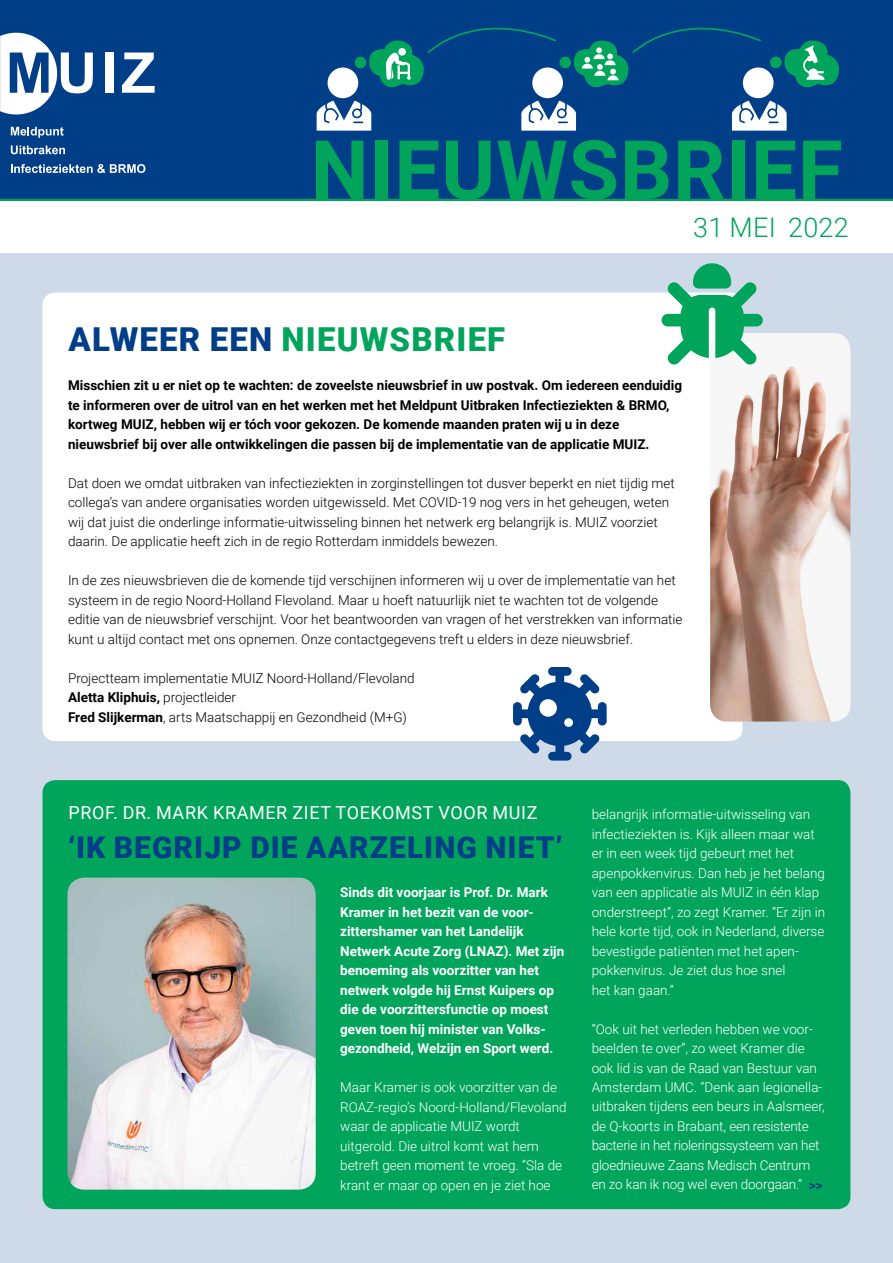
<style>
.page{position:relative;width:893px;height:1263px;background:#fff}
.page>*{position:absolute;margin:0;border:0;box-sizing:border-box;transform-origin:0 0}
.t1{font:700 82.05px "Roboto";letter-spacing:.01em;color:#00a55b}
.t2{font:900 33px "Roboto";letter-spacing:.035em;color:#00a55b}
.t3{font:900 30px "Roboto";letter-spacing:.035em;color:#003e88}
.t4{font:300 27px "Roboto";letter-spacing:.01em;color:#00a55b}
.t5{font:18px "Roboto";letter-spacing:.035em;color:#fff}
.t6{font:300 13.5px/19.5px "Roboto";color:#000}
.t7{font:300 13.5px/19.5px "Roboto";color:#fff}
.t8{font:700 13.5px/19.5px "Roboto";color:#000}
.t9{font:700 13.5px/19.5px "Roboto";color:#fff}
.t10{font:700 13.5px "Roboto";color:#003e88}
.s1{color:#003e88}
.s2{font-weight:700}
</style>
<div class="page">
<div style="left:0;top:0;width:893px;height:200px;background:#003e88"></div>
<div style="left:0;top:254px;width:893px;height:1009px;background:#cedae8"></div>
<div style="left:43px;top:780px;width:807px;height:429px;background:#00a55b;border-radius:13px"></div>
<img style="left:68px;top:878px;width:248px;height:312px">
<div style="left:43px;top:293px;width:700px;height:448px;background:#fff;border-radius:13px"></div>
<svg style="left:0;top:32px;width:93px;height:83px"></svg>
<div style="left:105px;top:53px;width:8px;height:40px;background:#fff"></div>
<svg style="left:122px;top:53px;width:33px;height:40px"></svg>
<svg style="left:11px;top:127px;width:53px;height:11px"></svg>
<svg style="left:11px;top:145px;width:54px;height:9px"></svg>
<svg style="left:11px;top:164px;width:134px;height:9px"></svg>
<img style="left:710px;top:333px;width:140px;height:389px">
<div style="left:355px;top:57px;width:11px;height:11px;background:#00a55b;border-radius:50%"></div>
<div style="left:328px;top:67px;width:30px;height:31px;background:#fff;border-radius:50%"></div>
<svg style="left:317px;top:100px;width:54px;height:31px"></svg>
<div style="left:559px;top:57px;width:12px;height:11px;background:#00a55b;border-radius:50%"></div>
<div style="left:532px;top:67px;width:31px;height:31px;background:#fff;border-radius:50%"></div>
<svg style="left:521px;top:100px;width:55px;height:31px"></svg>
<div style="left:770px;top:57px;width:12px;height:11px;background:#00a55b;border-radius:50%"></div>
<div style="left:743px;top:67px;width:31px;height:31px;background:#fff;border-radius:50%"></div>
<svg style="left:732px;top:100px;width:55px;height:31px"></svg>
<svg style="left:369px;top:27px;width:189px;height:64px"></svg>
<svg style="left:574px;top:27px;width:188px;height:64px"></svg>
<svg style="left:784px;top:40px;width:55px;height:48px"></svg>
<hr style="left:0;top:199px;width:893px;height:2px;background:#00a55b">
<svg style="left:662px;top:263px;width:101px;height:102px"></svg>
<svg style="left:513px;top:667px;width:94px;height:94px"></svg>
<h1 class="t1" style="left:311px;top:112px;width:310px">Nieuwsbr</h1>
<h1 class="t1" style="left:726px;top:112px;width:69px">ief</h1>
<h3 class="t4" style="left:693px;top:209px;width:157px">31 mei 2022</h3>
<h2 class="t2" style="left:69px;top:316px;width:438px"><span class="s1">ALWEER EEN</span> NIEUWSBRIEF</h2>
<p class="t8" style="left:68px;top:375px;width:615px">Misschien zit u er niet op te wachten: de zoveelste nieuwsbrief in uw postvak. Om iedereen eenduidig te informeren over de uitrol van en het werken met het Meldpunt Uitbraken Infectieziekten &amp; BRMO, kortweg MUIZ, hebben wij er tóch voor gekozen. De komende maanden praten wij u in deze nieuwsbrief bij over alle ontwikkelingen die passen bij de implementatie van de applicatie MUIZ.</p>
<p class="t6" style="left:68px;top:472px;width:608px">Dat doen we omdat uitbraken van infectieziekten in zorginstellingen tot dusver beperkt en niet tijdig met collega’s van andere organisaties worden uitgewisseld. Met COVI D-19 nog vers in het geheugen, weten wij dat juist die onderlinge informatie-uitwisseling binnen het netwerk erg belangrijk is. M UIZ voorziet daarin. De applicatie heeft zich in de regio Rotterdam inmiddels bewezen.</p>
<p class="t6" style="left:68px;top:570px;width:616px">I n de zes nieuwsbrieven die de komende tijd verschijnen informeren wij u over de implementatie van het systeem in de regio Noord-Holland Flevoland. Maar u hoeft natuurlijk niet te wachten tot de volgende editie van de nieuwsbrief verschijnt. Voor het beantwoorden van vragen of het verstrekken van informatie kunt u altijd contact met ons opnemen. Onze contactgegevens treft u elders in deze nieuwsbrief.</p>
<p class="t6" style="left:68px;top:667px;width:348px">Projectteam implementatie M UIZ Noord-Holland/Flevoland<br><span class="s2">Aletta Kliphuis,</span> projectleider<br><span class="s2">Fred Slijkerman</span>, arts M aatschappij en Gezondheid (M+G)</p>
<h3 class="t5" style="left:68px;top:800px;width:461px">PROF. DR. MARK KRAM ER ZIET TOEKOMST VOOR MUIZ</h3>
<h3 class="t3" style="left:68px;top:826px;width:496px">‘IK BEGRIJP DIE AARZELING NIET’</h3>
<p class="t9" style="left:340px;top:882px;width:226px">Sinds dit voorjaar is Prof. Dr. Mark Kramer in het bezit van de voor&shy;zittershamer van het Landelijk Netwerk Acute Zorg (LNAZ). Met zijn benoeming als voorzitter van het netwerk volgde hij Ernst Kuipers op die de voorzittersfunctie op moest geven toen hij minister van Volks&shy;gezondheid, Welzijn en Sport werd.</p>
<p class="t7" style="left:340px;top:1077px;width:228px">Maar Kramer is ook voorzitter van de ROAZ-regio’s Noord-Holland/Flevoland waar de applicatie M UIZ wordt uitgerold. Die uitrol komt wat hem betreft geen moment te vroeg. “Sla de krant er maar op open en je ziet hoe</p>
<p class="t7" style="left:592px;top:804px;width:235px">belangrijk informatie-uitwisseling van infectieziekten is. Kijk alleen maar wat er in een week tijd gebeurt met het apenpokkenvirus. Dan heb je het belang van een applicatie als M UIZ in één klap onderstreept”, zo zegt Kramer. “Er zijn in hele korte tijd, ook in Nederland, diverse bevestigde patiënten met het apen&shy;pokkenvirus. Je ziet dus hoe snel<br>het kan gaan.”</p>
<p class="t7" style="left:592px;top:1018px;width:235px">“Ook uit het verleden hebben we voor&shy;beelden te over”, zo weet Kramer die ook lid is van de Raad van Bestuur van Amsterdam UM C. “Denk aan legionella&shy;uitbraken tijdens een beurs in Aalsmeer, de Q-koorts in Brabant, een resistente bacterie in het rioleringssysteem van het gloednieuwe Zaans Medisch Centrum en zo kan ik nog wel even doorgaan.”</p>
<p class="t10" style="left:809px;top:1175px;width:15px">&gt;&gt;</p>
</div>
